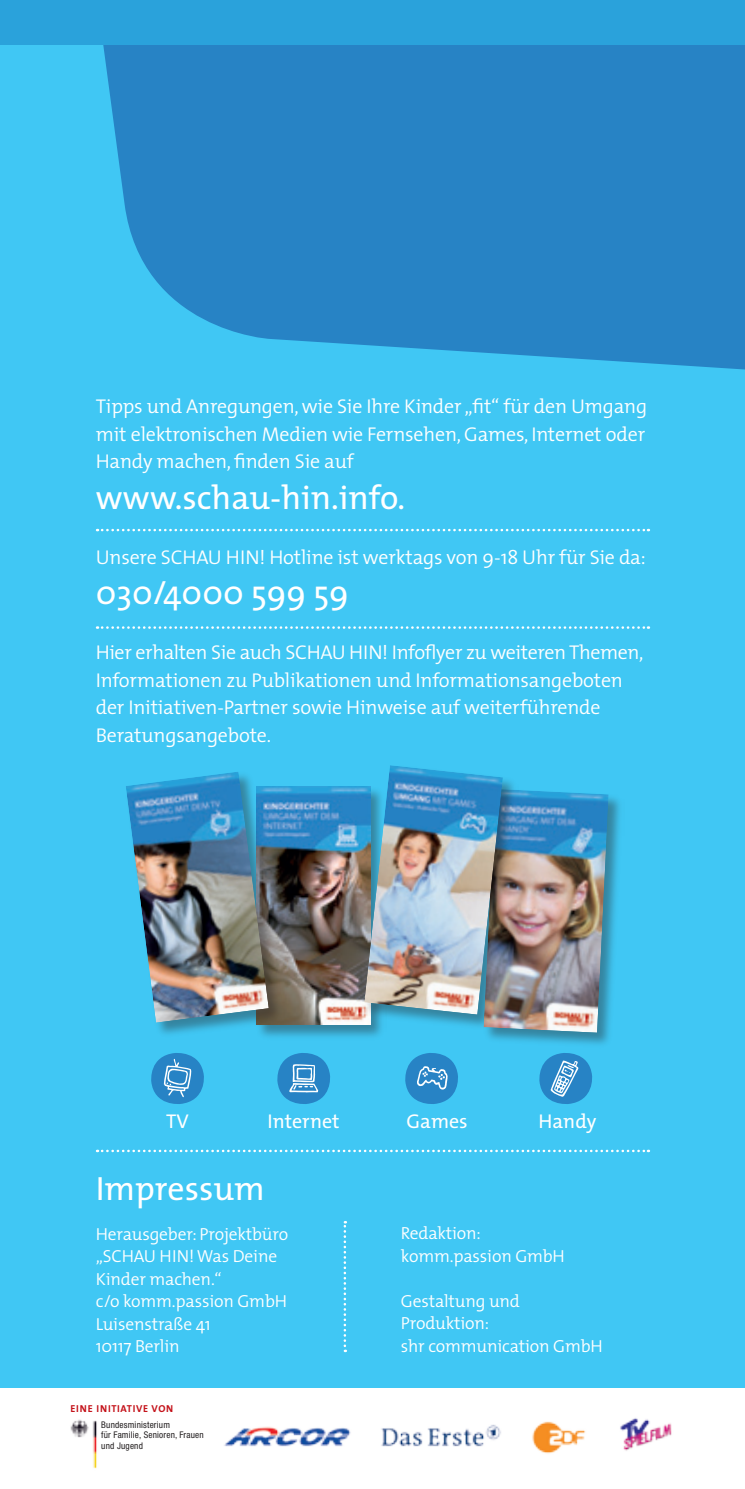
<style>
.page{position:relative;width:745px;height:1489px;background:#fff}
.page>*{position:absolute;margin:0;border:0;box-sizing:border-box;transform-origin:0 0}
.t1{font:33.75px "The Mix";color:#fff}
.t2{font:300 20px/27.5px "The Mix";letter-spacing:-.01em;color:#fff;text-align:justify}
.t3{font:20px "The Mix";color:#fff}
.t4{font:300 17.5px "The Mix";letter-spacing:-.01em;color:#fff}
.t5{font:700 10px "The Mix";color:#c4121a}
.t6{font:condensed 9.25px "Helvetica Neue";letter-spacing:.02em;color:#231f20}
</style>
<div class="page">
<div style="left:0;top:27px;width:744px;height:1461px;background:#40c7f4"></div>
<div style="left:0;top:1387px;width:744px;height:101px;background:#fff"></div>
<div style="left:481px;top:787px;width:143px;height:261px;background:#231f20;opacity:.4"></div>
<img style="left:483px;top:788px;width:125px;height:244px">
<div style="left:254px;top:784px;width:133px;height:256px;background:#231f20;opacity:.4"></div>
<img style="left:284px;top:786px;width:78px;height:238px">
<div style="left:362px;top:763px;width:156px;height:267px;background:#231f20;opacity:.4"></div>
<img style="left:364px;top:765px;width:138px;height:249px">
<div style="left:124px;top:770px;width:160px;height:268px;background:#231f20;opacity:.4"></div>
<img style="left:126px;top:771px;width:142px;height:251px">
<img style="left:620px;top:1418px;width:52px;height:33px">
<img style="left:532px;top:1421px;width:54px;height:33px">
<img style="left:381px;top:1424px;width:120px;height:23px">
<img style="left:224px;top:1426px;width:127px;height:21px">
<img style="left:70px;top:1419px;width:27px;height:50px">
<svg style="left:48px;top:44px;width:696px;height:326px;fill:#2783c5"></svg>
<div style="left:0;top:0;width:744px;height:44px;background:#2aa2db"></div>
<svg style="left:97px;top:529px;width:551px;height:2px"></svg>
<svg style="left:97px;top:626px;width:551px;height:2px"></svg>
<svg style="left:97px;top:1149px;width:551px;height:3px"></svg>
<svg style="left:539px;top:1053px;width:53px;height:51px"></svg>
<svg style="left:151px;top:1053px;width:53px;height:51px"></svg>
<svg style="left:277px;top:1053px;width:53px;height:51px"></svg>
<svg style="left:405px;top:1053px;width:53px;height:51px"></svg>
<svg style="left:343px;top:1221px;width:3px;height:130px"></svg>
<p class="t2" style="left:96px;top:392px;width:552px">Tipps und Anregungen, wie Sie Ihre Kinder „fit“ für den Umgang mit elektronischen Medien wie Fernsehen, Games, Internet oder Handy machen, finden Sie auf</p>
<p class="t1" style="left:96px;top:469px;width:311px">www.schau-hin.info.</p>
<p class="t2" style="left:96px;top:542px;width:551px">Unsere SCHAU HIN! Hotline ist werktags von 9-18 Uhr für Sie da:</p>
<p class="t1" style="left:96px;top:564px;width:254px">030/4000 599 59</p>
<p class="t2" style="left:96px;top:638px;width:549px;text-align:left">Hier erhalten Sie auch SCHAU HIN! Infoflyer zu weiteren Themen, Informationen zu Publikationen und Informationsangeboten der Initiativen-Partner sowie Hinweise auf weiterführende Beratungsangebote.</p>
<p class="t3" style="left:166px;top:1104px;width:24px">TV</p>
<p class="t3" style="left:267px;top:1104px;width:73px">Internet</p>
<p class="t3" style="left:406px;top:1104px;width:63px">Games</p>
<p class="t3" style="left:538px;top:1104px;width:59px">Handy</p>
<p class="t1" style="left:96px;top:1159px;width:170px">Impressum</p>
<p class="t4" style="left:96px;top:1218px;width:194px">Herausgeber: Projektbüro</p>
<p class="t4" style="left:96px;top:1241px;width:28px">„Schau</p>
<p class="t4" style="left:159px;top:1241px;width:119px">Hin ! Was Deine</p>
<p class="t4" style="left:96px;top:1263px;width:127px">Kinder machen.“</p>
<p class="t4" style="left:96px;top:1286px;width:193px">c/o komm.passion GmbH</p>
<p class="t4" style="left:96px;top:1308px;width:116px">Luisenstraße 41</p>
<p class="t4" style="left:96px;top:1331px;width:85px">10117 Berlin</p>
<p class="t5" style="left:70px;top:1400px;width:7px">EINE</p>
<p class="t5" style="left:96px;top:1400px;width:6px">INITIATI</p>
<p class="t5" style="left:136px;top:1400px;width:31px">VE VON</p>
<p class="t6" style="left:101px;top:1419px;width:70px">Bundesministerium</p>
<p class="t6" style="left:101px;top:1429px;width:104px">für Familie, Senioren, Frauen</p>
<p class="t6" style="left:101px;top:1439px;width:43px">und Jugend</p>
<p class="t4" style="left:400px;top:1218px;width:82px">Redaktion:</p>
<p class="t4" style="left:400px;top:1241px;width:165px">komm.passion GmbH</p>
<p class="t4" style="left:400px;top:1286px;width:120px">Gestaltung und</p>
<p class="t4" style="left:400px;top:1308px;width:90px">Produktion:</p>
<p class="t4" style="left:400px;top:1331px;width:203px">shr communication GmbH</p>
</div>
